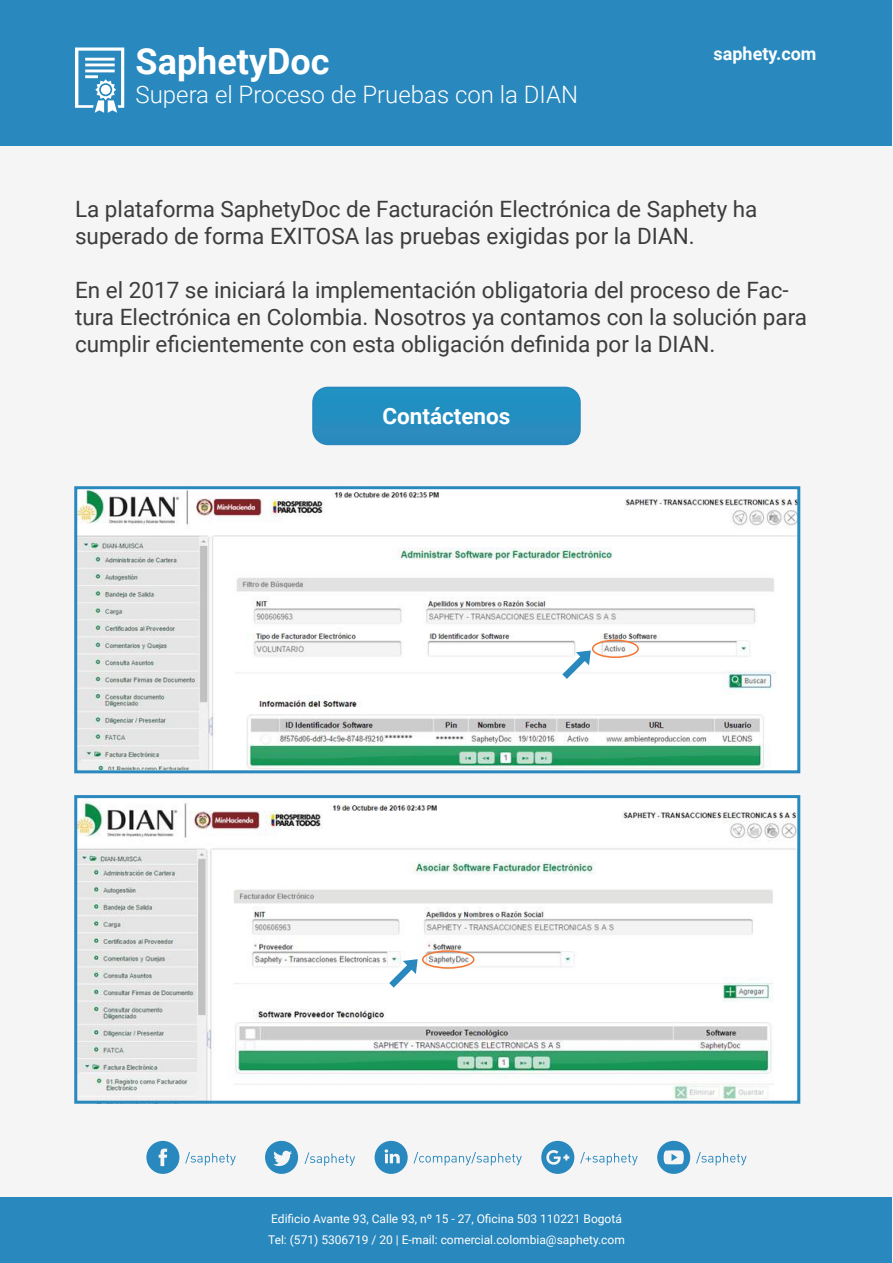
<style>
.page{position:relative;width:893px;height:1263px;background:#f5f5f5}
.page>*{position:absolute;margin:0;border:0;box-sizing:border-box;transform-origin:0 0}
.t1{font:700 36px "Roboto";color:#fff}
.t2{font:300 24px "Roboto";color:#fff}
.t3{font:22.5px/27px "Roboto";color:#3c3c3c}
.t4{font:700 22.5px "Roboto";color:#fff}
.t5{font:700 18px "Roboto";color:#fbfdfe}
.t6{font:12px/21.6px "Roboto";color:#fff}
</style>
<div class="page">
<div style="left:1px;top:1px;width:891px;height:145px;background:#2988bd"></div>
<svg style="left:75px;top:47px;width:49px;height:66px"></svg>
<svg style="left:146px;top:1141px;width:33px;height:33px"></svg>
<svg style="left:185px;top:1152px;width:51px;height:13px"></svg>
<svg style="left:375px;top:1141px;width:147px;height:33px"></svg>
<svg style="left:541px;top:1141px;width:33px;height:33px"></svg>
<svg style="left:580px;top:1152px;width:58px;height:13px"></svg>
<svg style="left:657px;top:1141px;width:33px;height:33px"></svg>
<svg style="left:696px;top:1152px;width:51px;height:13px"></svg>
<svg style="left:265px;top:1141px;width:33px;height:33px"></svg>
<svg style="left:305px;top:1152px;width:50px;height:14px"></svg>
<svg style="left:315px;top:387px;width:263px;height:56px;background:#258ec0"></svg>
<div style="left:312px;top:387px;width:269px;height:58px;border:2px solid #2988bd;border-radius:15px"></div>
<img style="left:78px;top:490px;width:718px;height:279px">
<img style="left:78px;top:802px;width:718px;height:298px">
<svg style="left:562px;top:650px;width:29px;height:29px"></svg>
<svg style="left:389px;top:959px;width:29px;height:28px"></svg>
<div style="left:1px;top:1198px;width:891px;height:65px;background:#2988bd"></div>
<div style="left:422px;top:950px;width:52px;height:19px;border:2px solid #f37632;border-radius:50%"></div>
<div style="left:592px;top:639px;width:47px;height:19px;border:2px solid #f37632;border-radius:50%"></div>
<div style="left:74px;top:486px;width:726px;height:287px;border:3px solid #2988bd"></div>
<div style="left:74px;top:795px;width:726px;height:309px;border:3px solid #2988bd"></div>
<h1 class="t1" style="left:136px;top:36px;width:196px">SaphetyDoc</h1>
<p class="t2" style="left:136px;top:77px;width:444px">Supera el Proceso de Pruebas con la DIAN</p>
<p class="t5" style="left:714px;top:41px;width:104px">saphety.com</p>
<p class="t3" style="left:75px;top:195px;width:684px">La plataforma SaphetyDoc de Facturación Electrónica de Saphety ha superado de forma EXITOSA las pruebas exigidas por la DIAN.</p>
<p class="t3" style="left:75px;top:276px;width:734px">En el 2017 se iniciará la implementación obligatoria del proceso de Fac&shy;tura Electrónica en Colombia. Nosotros ya contamos con la solución para cumplir eficientemente con esta obligación definida por la DIAN.</p>
<p class="t4" style="left:382px;top:400px;width:130px">Contáctenos</p>
<p class="t6" style="left:268px;top:1207px;width:358px">Edificio Avante 93, Calle 93, nº 15 - 27, Oficina 503 110221 Bogotá<br>Tel: (571) 5306719 / 20 | E-mail: comercial.colombia@saphety.com</p>
</div>
